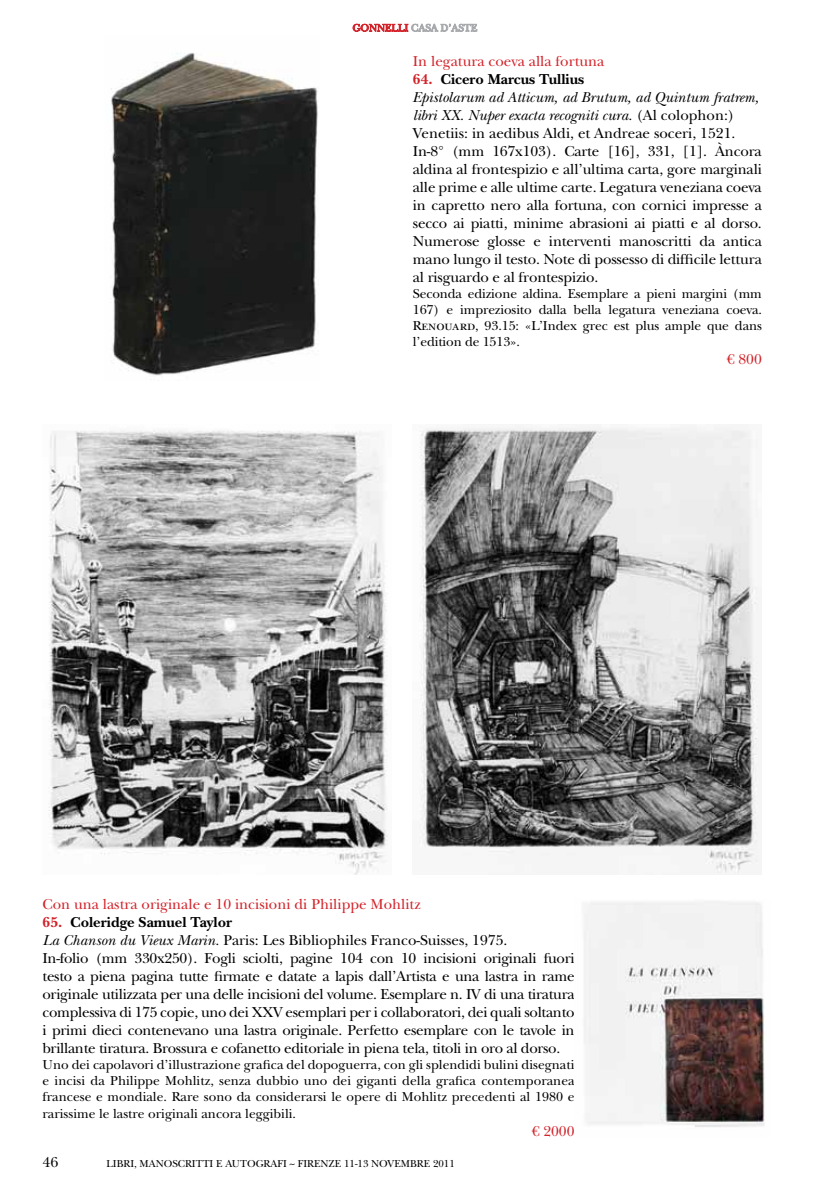
<style>
.page{position:relative;width:830px;height:1191px;background:#fff}
.page>*{position:absolute;margin:0;border:0;box-sizing:border-box;transform-origin:0 0}
.t1{font:15px/18px "New Baskerville Std";letter-spacing:-.01em;color:#000}
.t2{font:15px "New Baskerville Std";color:#d2232a}
.t3{font:13.5px/16.2px "New Baskerville Std";letter-spacing:-.005em;color:#000;text-align:justify}
.t4{font:10.5px "New Baskerville Std";color:#000}
.t5{font:10.5px "New Baskerville Std";color:#d2232a}
.s1{font-weight:700;color:#d2232a}
.s2{font-weight:700}
.s3{font-style:italic}
</style>
<div class="page">
<svg style="left:352px;top:23px;width:125px;height:9px"></svg>
<img style="left:111px;top:52px;width:207px;height:324px">
<img style="left:584px;top:901px;width:181px;height:226px">
<img style="left:49px;top:430px;width:339px;height:445px">
<img style="left:419px;top:427px;width:339px;height:446px">
<p class="t5" style="left:352px;top:22px;width:9px">GONN</p>
<p class="t2" style="left:412px;top:52px;width:193px">In legatura coeva alla fortuna</p>
<p class="t1" style="left:412px;top:70px;width:350px"><span class="s1">64.</span> <span class="s2">Cicero Marcus Tullius<br></span><span class="s3">Epistolarum ad Atticum, ad Brutum, ad Quintum fratrem, libri XX. Nuper exacta recogniti cura.</span> (Al colophon:)<br>Venetiis: in aedibus Aldi, et Andreae soceri, 1521.<br>In-8° (mm 167x103). Carte [16], 331, [1]. Àncora aldina al frontespizio e all’ultima carta, gore marginali alle prime e alle ultime carte. Legatura veneziana coeva in capretto nero alla fortuna, con cornici impresse a secco ai piatti, minime abrasioni ai piatti e al dorso.<br>Numerose glosse e interventi manoscritti da antica mano lungo il testo. Note di possesso di difficile lettura al risguardo e al frontespizio.</p>
<p class="t3" style="left:412px;top:285px;width:350px">Seconda edizione aldina. Esemplare a pieni margini (mm 167) e impreziosito dalla bella legatura veneziana coeva.<br>Renouard, 93.15: «L’Index grec est plus ample que dans l’edition de 1513».</p>
<p class="t2" style="left:726px;top:351px;width:37px">€ 800</p>
<p class="t2" style="left:43px;top:895px;width:379px">Con una lastra originale e 10 incisioni di Philippe Mohlitz</p>
<p class="t1" style="left:43px;top:913px;width:533px"><span class="s1">65.</span> <span class="s2">Coleridge Samuel Taylor<br></span><span class="s3">La Chanson du Vieux Marin.</span> Paris: Les Bibliophiles Franco-Suisses, 1975.<br>In-folio (mm 330x250). Fogli sciolti, pagine 104 con 10 incisioni originali fuori testo a piena pagina tutte firmate e datate a lapis dall’Artista e una lastra in rame originale utilizzata per una delle incisioni del volume. Esemplare n. IV di una tiratura complessiva di 175 copie, uno dei XXV esemplari per i collaboratori, dei quali soltanto i primi dieci contenevano una lastra originale. Perfetto esemplare con le tavole in brillante tiratura. Brossura e cofanetto editoriale in piena tela, titoli in oro al dorso.</p>
<p class="t3" style="left:43px;top:1056px;width:533px">Uno dei capolavori d’illustrazione grafica del dopoguerra, con gli splendidi bulini disegnati e incisi da Philippe Mohlitz, senza dubbio uno dei giganti della grafica contemporanea francese e mondiale. Rare sono da considerarsi le opere di Mohlitz precedenti al 1980 e rarissime le lastre originali ancora leggibili.</p>
<p class="t2" style="left:531px;top:1122px;width:44px">€ 2000</p>
<p class="t1" style="left:43px;top:1153px;width:17px">46</p>
<p class="t4" style="left:106px;top:1157px;width:165px">Libri, manoscritti e autograf</p>
<p class="t4" style="left:283px;top:1157px;width:114px">i ~ Firenze 11-13 novem</p>
<p class="t4" style="left:410px;top:1157px;width:46px">bre 2011</p>
</div>
